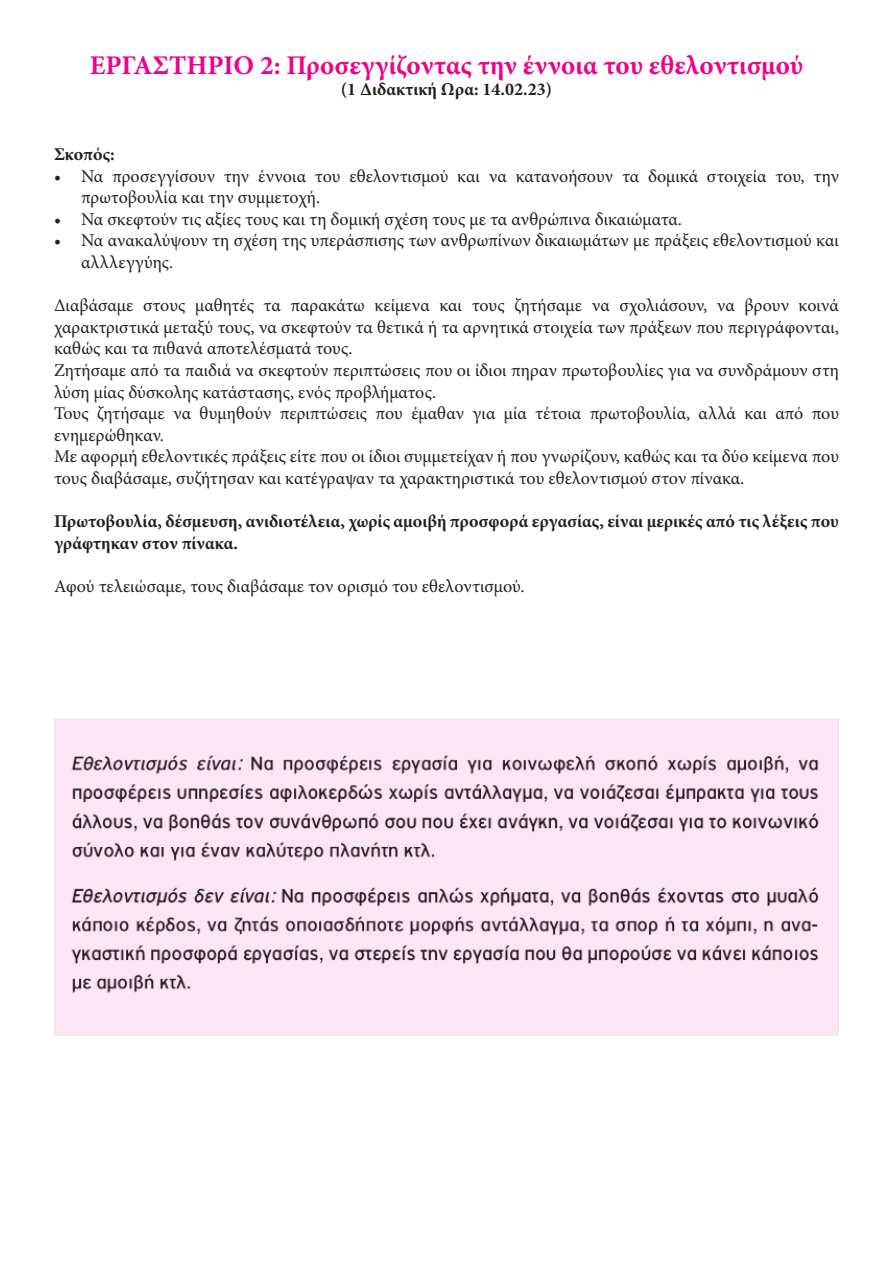
<style>
.page{position:relative;width:893px;height:1263px;background:#fff}
.page>*{position:absolute;margin:0;border:0;box-sizing:border-box;transform-origin:0 0}
.t1{font:700 27px "Minion Pro";color:#ed028c}
.t2{font:18px/21.6px "Minion Pro";color:#231f20}
.t3{font:700 18px/21.6px "Minion Pro";color:#231f20}
</style>
<div class="page">
<svg style="left:57px;top:722px;width:779px;height:310px;background:#ebd4e1"></svg>
<p class="t1" style="left:90px;top:46px;width:715px">ΕΡΓΑΣΤΗΡΙΟ 2: Προσεγγίζοντας την έννοια του εθελοντισμού</p>
<p class="t3" style="left:341px;top:78px;width:213px">(1 Διδακτική Ωρα: 14.02.23)</p>
<p class="t3" style="left:54px;top:143px;width:62px">Σκοπός:</p>
<p class="t2" style="left:81px;top:165px;width:759px;text-indent:-27px">• Να προσεγγίσουν την έννοια του εθελοντισμού και να κατανοήσουν τα δομικά στοιχεία του, την πρωτοβουλία και την συμμετοχή.</p>
<p class="t2" style="left:54px;top:208px;width:629px">• Να σκεφτούν τις αξίες τους και τη δομική σχέση τους με τα ανθρώπινα δικαιώματα.</p>
<p class="t2" style="left:81px;top:230px;width:759px;text-indent:-27px">• Να ανακαλύψουν τη σχέση της υπεράσπισης των ανθρωπίνων δικαιωμάτων με πράξεις εθελοντισμού και αλλλεγγύης.</p>
<p class="t2" style="left:54px;top:295px;width:786px;text-align:justify">Διαβάσαμε στους μαθητές τα παρακάτω κείμενα και τους ζητήσαμε να σχολιάσουν, να βρουν κοινά χαρακτριστικά μεταξύ τους, να σκεφτούν τα θετικά ή τα αρνητικά στοιχεία των πράξεων που περιγράφονται, καθώς και τα πιθανά αποτελέσματά τους.</p>
<p class="t2" style="left:54px;top:360px;width:786px">Ζητήσαμε από τα παιδιά να σκεφτούν περιπτώσεις που οι ίδιοι πηραν πρωτοβουλίες για να συνδράμουν στη λύση μίας δύσκολης κατάστασης, ενός προβλήματος.</p>
<p class="t2" style="left:54px;top:403px;width:786px">Τους ζητήσαμε να θυμηθούν περιπτώσεις που έμαθαν για μία τέτοια πρωτοβουλία, αλλά και από που ενημερώθηκαν.</p>
<p class="t2" style="left:54px;top:446px;width:787px">Με αφορμή εθελοντικές πράξεις είτε που οι ίδιοι συμμετείχαν ή που γνωρίζουν, καθώς και τα δύο κείμενα που τους διαβάσαμε, συζήτησαν και κατέγραψαν τα χαρακτηριστικά του εθελοντισμού στον πίνακα.</p>
<p class="t3" style="left:54px;top:510px;width:786px">Πρωτοβουλία, δέσμευση, ανιδιοτέλεια, χωρίς αμοιβή προσφορά εργασίας, είναι μερικές από τις λέξεις που γράφτηκαν στον πίνακα.</p>
<p class="t2" style="left:54px;top:576px;width:472px">Αφού τελειώσαμε, τους διαβάσαμε τον ορισμό του εθελοντισμού.</p>
</div>
